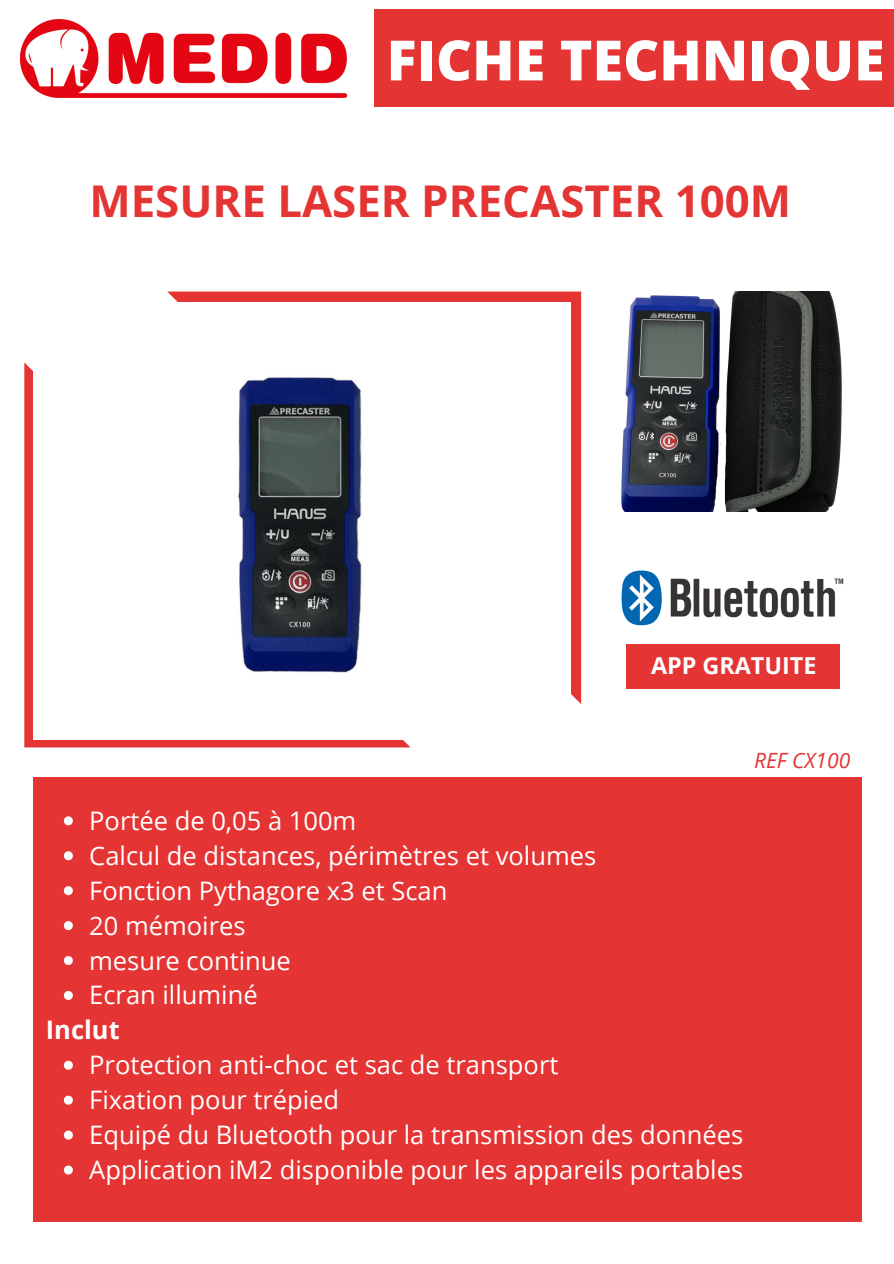
<style>
.page{position:relative;width:894px;height:1264px;background:#fff}
.page>*{position:absolute;margin:0;border:0;box-sizing:border-box;transform-origin:0 0}
.t1{font:800 55.65px "Open Sans";color:#fff}
.t2{font:700 43.8px "Open Sans";color:#e43433}
.t3{font:25.5px "Open Sans";color:#fff}
.t4{font:700 25.5px "Open Sans";color:#fff}
.t5{font:700 23.4px "Open Sans";color:#fff}
.t6{font:italic 21px "Open Sans";color:#e43433}
</style>
<div class="page">
<img style="left:621px;top:291px;width:221px;height:220px">
<img style="left:20px;top:19px;width:328px;height:79px">
<svg style="left:24px;top:362px;width:386px;height:385px;background:#e7504f"></svg>
<svg style="left:167px;top:291px;width:414px;height:413px;background:#e64443"></svg>
<img style="left:34px;top:302px;width:536px;height:437px">
<div style="left:374px;top:10px;width:519px;height:97px;background:#e43433"></div>
<div style="left:34px;top:777px;width:827px;height:444px;background:#e43433"></div>
<svg style="left:64px;top:816px;width:9px;height:9px"></svg>
<svg style="left:64px;top:851px;width:9px;height:9px"></svg>
<svg style="left:64px;top:886px;width:9px;height:9px"></svg>
<svg style="left:64px;top:921px;width:9px;height:9px"></svg>
<svg style="left:64px;top:956px;width:9px;height:9px"></svg>
<svg style="left:64px;top:991px;width:9px;height:8px"></svg>
<svg style="left:64px;top:1060px;width:9px;height:9px"></svg>
<svg style="left:64px;top:1095px;width:9px;height:9px"></svg>
<svg style="left:64px;top:1130px;width:9px;height:9px"></svg>
<svg style="left:64px;top:1165px;width:9px;height:9px"></svg>
<img style="left:621px;top:570px;width:223px;height:56px">
<div style="left:625px;top:643px;width:214px;height:45px;background:#e43433"></div>
<p class="t1" style="left:386px;top:21px;width:499px">FICHE TECHNIQUE</p>
<p class="t2" style="left:89px;top:170px;width:702px">MESURE LASER PRECASTER 100M</p>
<p class="t5" style="left:650px;top:649px;width:167px">APP GRATUITE</p>
<p class="t6" style="left:754px;top:745px;width:97px">REF CX100</p>
<p class="t3" style="left:89px;top:802px;width:268px">Portée de 0,05 à 100m</p>
<p class="t3" style="left:89px;top:837px;width:508px">Calcul de distances, périmètres et volumes</p>
<p class="t3" style="left:89px;top:872px;width:359px">Fonction Pythagore x3 et Scan</p>
<p class="t3" style="left:89px;top:907px;width:158px">20 mémoires</p>
<p class="t3" style="left:89px;top:942px;width:203px">mesure continue</p>
<p class="t3" style="left:89px;top:977px;width:170px">Ecran illuminé</p>
<p class="t4" style="left:46px;top:1012px;width:75px">Inclut</p>
<p class="t3" style="left:89px;top:1047px;width:470px">Protection anti-choc et sac de transport</p>
<p class="t3" style="left:89px;top:1081px;width:251px">Fixation pour trépied</p>
<p class="t3" style="left:89px;top:1116px;width:655px">Equipé du Bluetooth pour la transmission des données</p>
<p class="t3" style="left:89px;top:1151px;width:655px">Application iM2 disponible pour les appareils portables</p>
</div>
